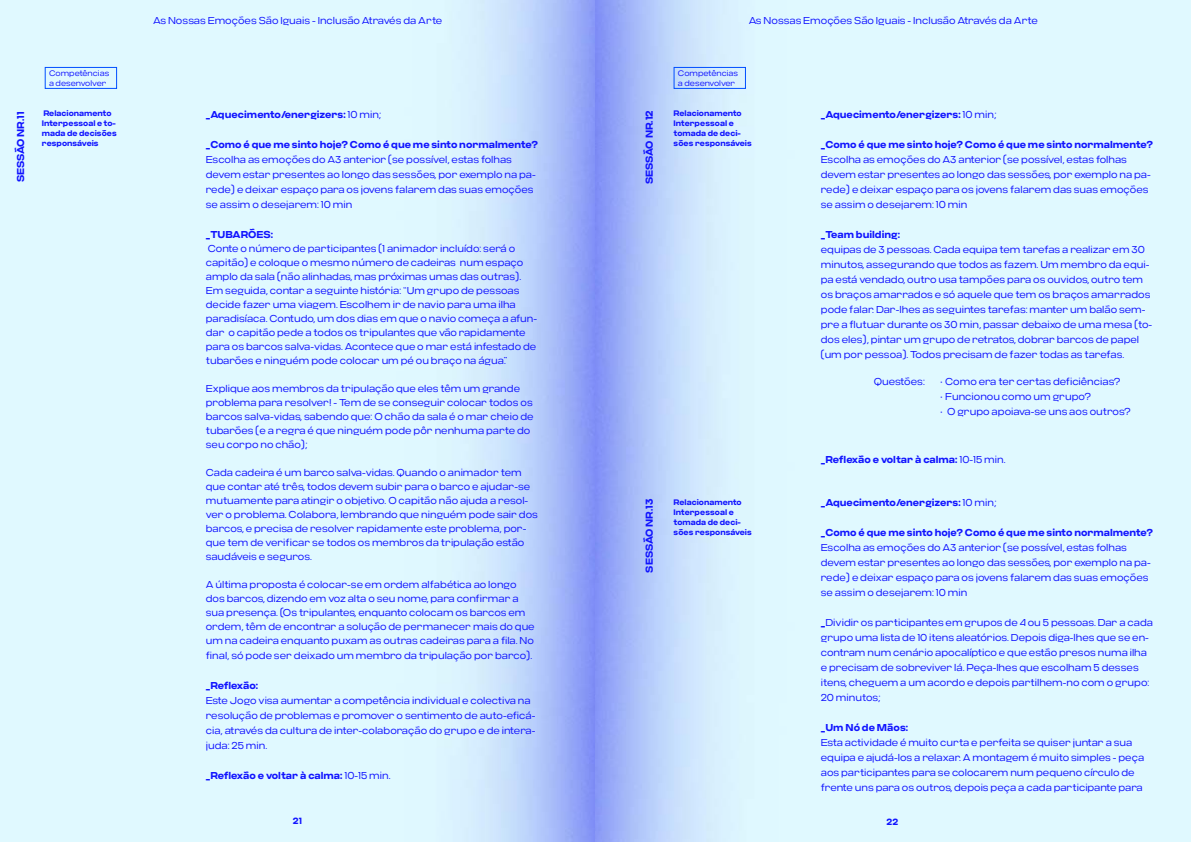
<style>
.page{position:relative;width:1191px;height:842px;background:#fff}
.page>*{position:absolute;margin:0;border:0;box-sizing:border-box;transform-origin:0 0}
.t1{font:300 10px/15px "Criteria CF";color:#1114ff}
.t2{font:700 10px "Criteria CF";color:#1114ff}
.t3{font:700 9px "Criteria CF";color:#1114ff}
.t4{font:700 8px/10px "Criteria CF";color:#1114ff}
.t5{font:300 8px/10px "Criteria CF";color:#1114ff}
.s1{font-weight:300}
.s2{font-weight:700}
</style>
<div class="page">
<div style="left:45px;top:67px;width:72px;height:22px;border:1px solid #004eff"></div>
<div style="left:673px;top:67px;width:73px;height:22px;border:1px solid #004eff"></div>
<p class="t5" style="left:49px;top:68px;width:62px">Competências a desenvolver</p>
<p class="t1" style="left:153px;top:13px;width:291px">As Nossas Emoções São Iguais - Inclusão Através da Arte</p>
<p class="t2" style="left:15px;top:182px;width:73px;rotate:-90deg">SESSÃO NR.11</p>
<p class="t4" style="left:42px;top:109px;width:76px">Relacionamento<br>Interpessoal e to&shy;mada de decisões responsáveis</p>
<p class="t2" style="left:206px;top:108px;width:177px">_Aquecimento/energizers: <span class="s1">10 min;</span></p>
<p class="t2" style="left:206px;top:138px;width:334px">_Como é que me sinto hoje? Como é que me sinto normalmente?</p>
<p class="t1" style="left:206px;top:152px;width:331px">Escolha as emoções do A3 anterior (se possível, estas folhas devem estar presentes ao longo das sessões, por exemplo na pa&shy;rede) e deixar espaço para os jovens falarem das suas emoções se assim o desejarem: 10 min</p>
<p class="t2" style="left:206px;top:228px;width:69px">_TUBARÕES:</p>
<p class="t1" style="left:206px;top:241px;width:333px;line-height:14px">Conte o número de participantes (1 animador incluído: será o capitão) e coloque o mesmo número de cadeiras num espaço amplo da sala (não alinhadas, mas próximas umas das outras).<br>Em seguida, contar a seguinte história: “Um grupo de pessoas decide fazer uma viagem. Escolhem ir de navio para uma ilha paradisíaca. Contudo, um dos dias em que o navio começa a afun&shy;dar o capitão pede a todos os tripulantes que vão rapidamente para os barcos salva-vidas. Acontece que o mar está infestado de tubarões e ninguém pode colocar um pé ou braço na água.”</p>
<p class="t1" style="left:206px;top:381px;width:329px;line-height:14px">Explique aos membros da tripulação que eles têm um grande problema para resolver! - Tem de se conseguir colocar todos os barcos salva-vidas, sabendo que: O chão da sala é o mar cheio de tubarões (e a regra é que ninguém pode pôr nenhuma parte do seu corpo no chão);</p>
<p class="t1" style="left:206px;top:465px;width:334px;line-height:14px">Cada cadeira é um barco salva-vidas. Quando o animador tem que contar até três, todos devem subir para o barco e ajudar-se mutuamente para atingir o objetivo. O capitão não ajuda a resol&shy;ver o problema. Colabora, lembrando que ninguém pode sair dos barcos, e precisa de resolver rapidamente este problema, por&shy;que tem de verificar se todos os membros da tripulação estão saudáveis e seguros.</p>
<p class="t1" style="left:206px;top:577px;width:330px;line-height:14px">A última proposta é colocar-se em ordem alfabética ao longo dos barcos, dizendo em voz alta o seu nome, para confirmar a sua presença. (Os tripulantes, enquanto colocam os barcos em ordem, têm de encontrar a solução de permanecer mais do que um na cadeira enquanto puxam as outras cadeiras para a fila. No</p>
<p class="t1" style="left:206px;top:648px;width:328px">final, só pode ser deixado um membro da tripulação por barco).</p>
<p class="t2" style="left:206px;top:679px;width:54px">_Reflexão:</p>
<p class="t1" style="left:206px;top:693px;width:331px">Este Jogo visa aumentar a competência individual e colectiva na resolução de problemas e promover o sentimento de auto-eficá&shy;cia, através da cultura de inter-colaboração do grupo e de intera&shy;juda: 25 min.</p>
<p class="t2" style="left:206px;top:769px;width:186px">_Reflexão e voltar à calma: <span class="s1">10-15 min.</span></p>
<p class="t3" style="left:293px;top:816px;width:11px">21</p>
<p class="t2" style="left:643px;top:184px;width:75px;rotate:-90deg">SESSÃO NR.12</p>
<p class="t2" style="left:643px;top:573px;width:75px;rotate:-90deg">SESSÃO NR.13</p>
<p class="t1" style="left:748px;top:13px;width:291px">As Nossas Emoções São Iguais - Inclusão Através da Arte</p>
<p class="t5" style="left:678px;top:68px;width:62px">Competências a desenvolver</p>
<p class="t4" style="left:673px;top:109px;width:80px">Relacionamento<br>Interpessoal e tomada de deci&shy;sões responsáveis</p>
<p class="t4" style="left:673px;top:497px;width:80px">Relacionamento<br>Interpessoal e tomada de deci&shy;sões responsáveis</p>
<p class="t2" style="left:821px;top:108px;width:177px">_Aquecimento/energizers: <span class="s1">10 min;</span></p>
<p class="t2" style="left:821px;top:138px;width:334px">_Como é que me sinto hoje? Como é que me sinto normalmente?</p>
<p class="t1" style="left:821px;top:152px;width:331px">Escolha as emoções do A3 anterior (se possível, estas folhas devem estar presentes ao longo das sessões, por exemplo na pa&shy;rede) e deixar espaço para os jovens falarem das suas emoções se assim o desejarem: 10 min</p>
<p class="t2" style="left:821px;top:228px;width:81px">_Team building:</p>
<p class="t1" style="left:821px;top:242px;width:333px">equipas de 3 pessoas. Cada equipa tem tarefas a realizar em 30 minutos, assegurando que todos as fazem. Um membro da equi&shy;pa está vendado, outro usa tampões para os ouvidos, outro tem os braços amarrados e só aquele que tem os braços amarrados pode falar. Dar-lhes as seguintes tarefas: manter um balão sem&shy;pre a flutuar durante os 30 min, passar debaixo de uma mesa (to&shy;dos eles), pintar um grupo de retratos, dobrar barcos de papel (um por pessoa). Todos precisam de fazer todas as tarefas.</p>
<p class="t1" style="left:873px;top:374px;width:53px">Questões:</p>
<p class="t1" style="left:940px;top:374px;width:182px">• Como era ter certas deficiências?</p>
<p class="t1" style="left:940px;top:389px;width:153px">• Funcionou como um grupo?</p>
<p class="t1" style="left:940px;top:404px;width:192px">• O grupo apoiava-se uns aos outros?</p>
<p class="t2" style="left:821px;top:453px;width:186px">_Reflexão e voltar à calma: <span class="s1">10-15 min.</span></p>
<p class="t2" style="left:821px;top:497px;width:177px">_Aquecimento/energizers: <span class="s1">10 min;</span></p>
<p class="t2" style="left:821px;top:527px;width:334px">_Como é que me sinto hoje? Como é que me sinto normalmente?</p>
<p class="t1" style="left:821px;top:540px;width:331px">Escolha as emoções do A3 anterior (se possível, estas folhas devem estar presentes ao longo das sessões, por exemplo na pa&shy;rede) e deixar espaço para os jovens falarem das suas emoções se assim o desejarem: 10 min</p>
<p class="t1" style="left:821px;top:615px;width:334px"><span class="s2">_</span>Dividir os participantes em grupos de 4 ou 5 pessoas. Dar a cada grupo uma lista de 10 itens aleatórios. Depois diga-lhes que se en&shy;contram num cenário apocalíptico e que estão presos numa ilha e precisam de sobreviver lá. Peça-lhes que escolham 5 desses itens, cheguem a um acordo e depois partilhem-no com o grupo:<br>20 minutos;</p>
<p class="t2" style="left:821px;top:722px;width:89px">_Um Nó de Mãos:</p>
<p class="t1" style="left:821px;top:735px;width:325px">Esta actividade é muito curta e perfeita se quiser juntar a sua equipa e ajudá-los a relaxar. A montagem é muito simples - peça aos participantes para se colocarem num pequeno círculo de frente uns para os outros, depois peça a cada participante para</p>
<p class="t3" style="left:886px;top:816px;width:13px">22</p>
</div>
